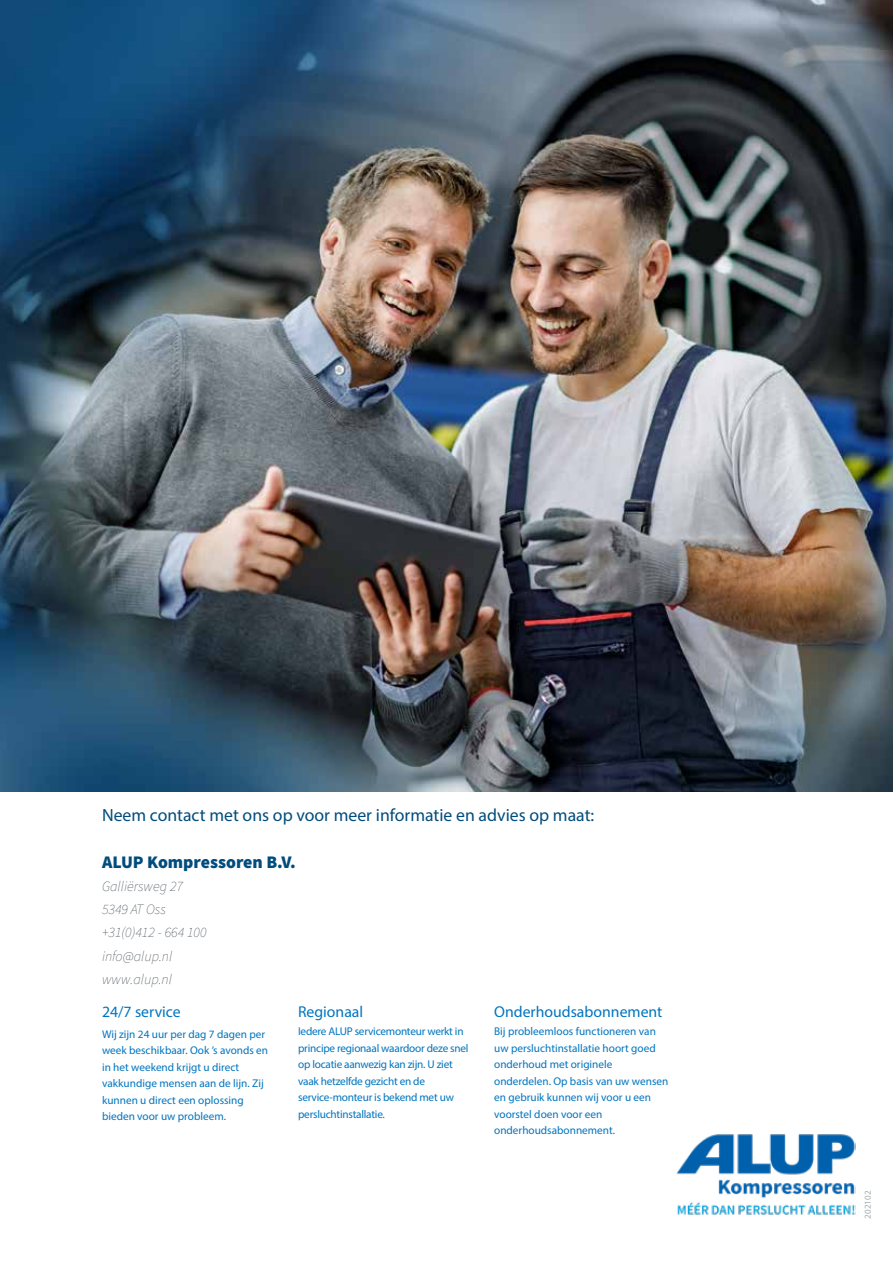
<style>
.page{position:relative;width:893px;height:1263px;background:#fff}
.page>*{position:absolute;margin:0;border:0;box-sizing:border-box;transform-origin:0 0}
.t1{font:17.7px "Myriad Pro";color:#004d7d}
.t2{font:900 17.7px "Source Sans Pro";color:#004d7d}
.t3{font:15.75px "Myriad Pro";color:#0075bf}
.t4{font:italic 200 14.25px/23.2px "Source Sans Pro";color:#495257}
.t5{font:11.25px/16.5px "Myriad Pro";color:#0075bf}
.t6{font:11.25px/16.5px "Myriad Pro";letter-spacing:-.02em;color:#0075bf}
.t7{font:9px "Myriad Pro";color:#a4acb1}
</style>
<div class="page">
<img style="left:0;top:0;width:893px;height:792px">
<img style="left:677px;top:1134px;width:179px;height:81px">
<h1 class="t1" style="left:102px;top:804px;width:494px">Neem contact met ons op voor meer informatie en advies op maat:</h1>
<h1 class="t2" style="left:102px;top:849px;width:195px">ALUP Kompressoren B.V.</h1>
<p class="t4" style="left:102px;top:875px;width:106px">Galliërsweg 27<br>5349 AT Oss +31(0)412 - 664 100 info@alup.nl www.alup.nl</p>
<h2 class="t3" style="left:102px;top:1002px;width:80px">24/7 service</h2>
<p class="t5" style="left:102px;top:1025px;width:168px">Wij zijn 24 uur per dag 7 dagen per week beschikbaar. Ook ’s avonds en in het weekend krijgt u direct vakkundige mensen aan de lijn. Zij kunnen u direct een oplossing bieden voor uw probleem.</p>
<h2 class="t3" style="left:298px;top:1002px;width:67px">Regionaal</h2>
<p class="t6" style="left:298px;top:1023px;width:172px">Iedere ALUP servicemonteur werkt in principe regionaal waardoor deze snel op locatie aanwezig kan zijn. U ziet vaak hetzelfde gezicht en de service-monteur is bekend met uw persluchtinstallatie.</p>
<h2 class="t3" style="left:494px;top:1002px;width:170px">Onderhoudsabonnement</h2>
<p class="t5" style="left:494px;top:1023px;width:176px">Bij probleemloos functioneren van uw persluchtinstallatie hoort goed onderhoud met originele onderdelen. Op basis van uw wensen en gebruik kunnen wij voor u een voorstel doen voor een onderhoudsabonnement.</p>
<p class="t7" style="left:862px;top:1218px;width:29px;rotate:-90deg">202102</p>
</div>
